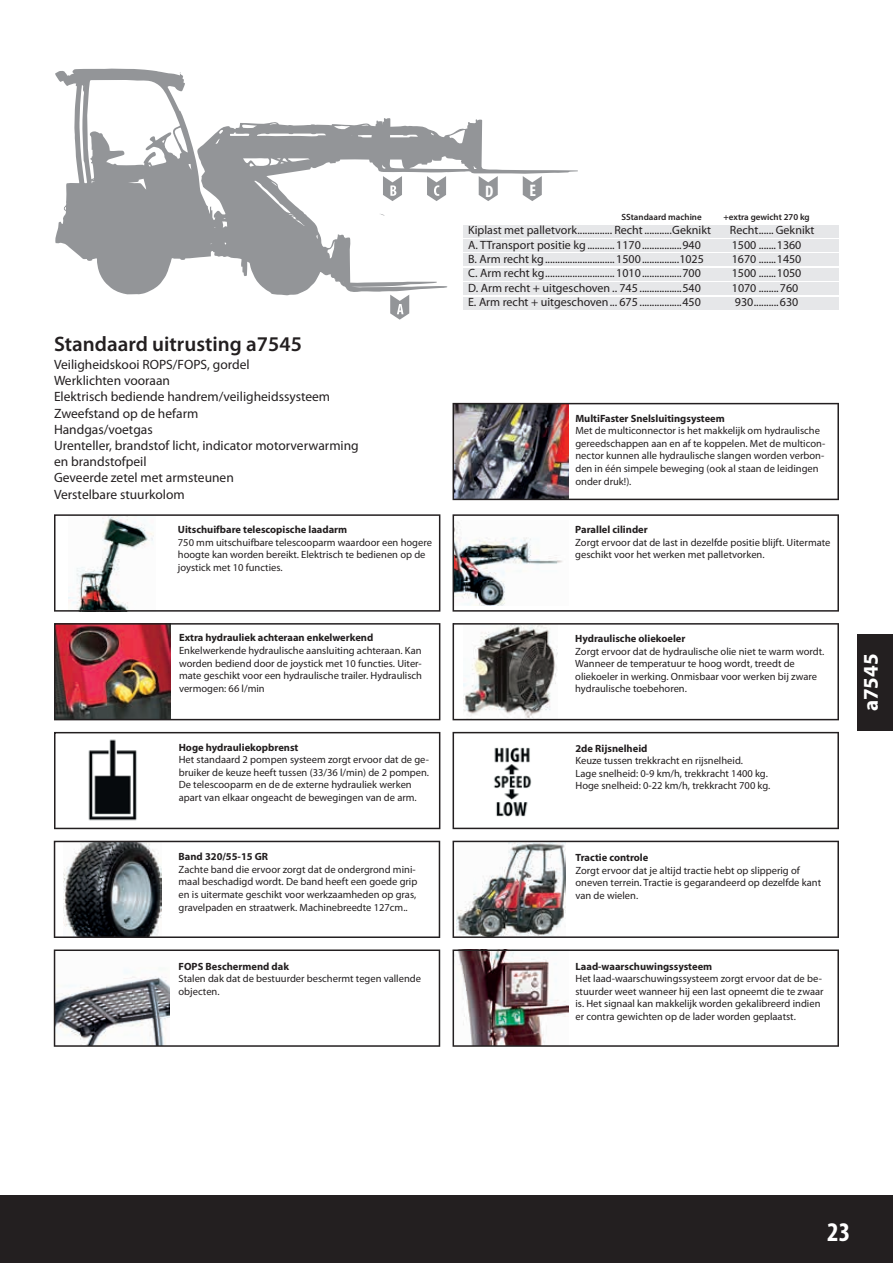
<style>
.page{position:relative;width:893px;height:1263px;background:#fff}
.page>*{position:absolute;margin:0;border:0;box-sizing:border-box;transform-origin:0 0}
.t1{font:700 condensed 27px "Myriad Pro";color:#fff}
.t2{font:600 21px "Myriad Pro";color:#231f20}
.t3{font:700 21px "Myriad Pro";color:#fff}
.t4{font:700 condensed 16.65px "Myriad Pro";color:#fff}
.t5{font:700 14.85px "Myriad Pro";color:#fff}
.t6{font:13.5px/16.2px "Myriad Pro";color:#231f20}
.t7{font:12px "Myriad Pro";color:#231f20}
.t8{font:10.5px/12.6px "Myriad Pro";color:#231f20}
.t9{font:700 10.5px "Myriad Pro";color:#231f20}
.t10{font:600 9px "Myriad Pro";color:#231f20}
</style>
<div class="page">
<div style="left:0;top:1196px;width:893px;height:67px;background:#231f20"></div>
<svg style="left:55px;top:69px;width:523px;height:226px"></svg>
<svg style="left:479px;top:176px;width:19px;height:25px"></svg>
<svg style="left:523px;top:176px;width:19px;height:25px"></svg>
<svg style="left:390px;top:295px;width:19px;height:25px"></svg>
<svg style="left:383px;top:176px;width:19px;height:25px"></svg>
<svg style="left:427px;top:176px;width:19px;height:25px"></svg>
<svg style="left:453px;top:403px;width:386px;height:97px"></svg>
<svg style="left:453px;top:514px;width:386px;height:98px"></svg>
<svg style="left:54px;top:514px;width:386px;height:98px"></svg>
<svg style="left:54px;top:623px;width:386px;height:97px"></svg>
<svg style="left:54px;top:732px;width:386px;height:97px"></svg>
<svg style="left:453px;top:623px;width:386px;height:97px"></svg>
<svg style="left:54px;top:841px;width:386px;height:97px"></svg>
<svg style="left:453px;top:732px;width:386px;height:97px"></svg>
<svg style="left:54px;top:949px;width:386px;height:98px"></svg>
<svg style="left:453px;top:841px;width:386px;height:97px"></svg>
<svg style="left:453px;top:949px;width:386px;height:98px"></svg>
<div style="left:857px;top:634px;width:36px;height:97px;background:#231f20"></div>
<div style="left:464px;top:225px;width:375px;height:13px;background:#e6e7e9"></div>
<div style="left:464px;top:239px;width:375px;height:13px;background:#e6e7e9"></div>
<div style="left:464px;top:254px;width:375px;height:12px;background:#e6e7e9"></div>
<div style="left:464px;top:268px;width:375px;height:13px;background:#e6e7e9"></div>
<div style="left:464px;top:282px;width:375px;height:13px;background:#e6e7e9"></div>
<div style="left:464px;top:297px;width:375px;height:13px;background:#e6e7e9"></div>
<h2 class="t2" style="left:54px;top:330px;width:249px">Standaard uitrusting a7545</h2>
<p class="t6" style="left:54px;top:356px;width:306px">Veiligheidskooi ROPS/FOPS, gordel<br>Werklichten vooraan<br>Elektrisch bediende handrem/veiligheidssysteem<br>Zweefstand op de hefarm<br>Handgas/voetgas<br>Urenteller, brandstof licht, indicator motorverwarming en brandstofpeil<br>Geveerde zetel met armsteunen<br>Verstelbare stuurkolom</p>
<p class="t9" style="left:178px;top:523px;width:171px">Uitschuifbare telescopische laadarm</p>
<p class="t8" style="left:178px;top:536px;width:256px">750 mm uitschuifbare telescooparm waardoor een hogere hoogte kan worden bereikt. Elektrisch te bedienen op de joystick met 10 functies.</p>
<p class="t9" style="left:179px;top:631px;width:196px">Extra hydrauliek achteraan enkelwerkend</p>
<p class="t8" style="left:179px;top:644px;width:245px;text-align:justify">Enkelwerkende hydraulische aansluiting achteraan. Kan worden bediend door de joystick met 10 functies. Uiter&shy;mate geschikt voor een hydraulische trailer. Hydraulisch vermogen: 66 l/min</p>
<p class="t9" style="left:179px;top:740px;width:121px">Hoge hydrauliekopbrenst</p>
<p class="t8" style="left:179px;top:753px;width:252px">Het standaard 2 pompen systeem zorgt ervoor dat de ge&shy;bruiker de keuze heeft tussen (33/36 l/min) de 2 pompen.<br>De telescooparm en de de externe hydrauliek werken apart van elkaar ongeacht de bewegingen van de arm.</p>
<p class="t9" style="left:179px;top:850px;width:91px">Band 320/55-15 GR</p>
<p class="t8" style="left:179px;top:863px;width:240px">Zachte band die ervoor zorgt dat de ondergrond mini&shy;maal beschadigd wordt. De band heeft een goede grip en is uitermate geschikt voor werkzaamheden op gras, gravelpaden en straatwerk. Machinebreedte 127cm..</p>
<p class="t9" style="left:179px;top:959px;width:112px">FOPS Beschermend dak</p>
<p class="t8" style="left:179px;top:972px;width:244px">Stalen dak dat de bestuurder beschermt tegen vallende objecten.</p>
<h3 class="t4" style="left:485px;top:181px;width:10px">D</h3>
<h3 class="t4" style="left:529px;top:181px;width:8px">E</h3>
<h3 class="t5" style="left:482px;top:191px;width:12px">D</h3>
<p class="t10" style="left:621px;top:211px;width:82px">SStandaard machine</p>
<p class="t10" style="left:723px;top:211px;width:88px">+extra gewicht 270 kg</p>
<p class="t7" style="left:468px;top:223px;width:244px">Kiplast met palletvork .............. Recht ...........Geknikt</p>
<p class="t7" style="left:730px;top:223px;width:86px">Recht ...... Geknikt</p>
<p class="t7" style="left:468px;top:237px;width:234px">A. TTransport positie kg ........... 1170 ................940</p>
<p class="t7" style="left:732px;top:237px;width:71px">1500 .......1360</p>
<p class="t7" style="left:468px;top:252px;width:237px">B. Arm recht kg ............................ 1500 ...............1025</p>
<p class="t7" style="left:732px;top:252px;width:71px">1670 .......1450</p>
<p class="t7" style="left:468px;top:266px;width:234px">C. Arm recht kg ............................ 1010 ................700</p>
<p class="t7" style="left:732px;top:266px;width:71px">1500 .......1050</p>
<p class="t7" style="left:468px;top:280px;width:234px">D. Arm recht + uitgeschoven .. 745 .................540</p>
<p class="t7" style="left:732px;top:280px;width:68px">1070 ........760</p>
<p class="t7" style="left:468px;top:295px;width:234px">E. Arm recht + uitgeschoven ... 675 .................450</p>
<p class="t7" style="left:735px;top:295px;width:65px">930 ..........630</p>
<p class="t9" style="left:575px;top:411px;width:151px">MultiFaster Snelsluitingsysteem</p>
<p class="t8" style="left:575px;top:424px;width:251px">Met de multiconnector is het makkelijk om hydraulische gereedschappen aan en af te koppelen. Met de multicon&shy;nector kunnen alle hydraulische slangen worden verbon&shy;den in één simpele beweging (ook al staan de leidingen onder druk!).</p>
<p class="t9" style="left:575px;top:523px;width:74px">Parallel cilinder</p>
<p class="t8" style="left:575px;top:536px;width:257px">Zorgt ervoor dat de last in dezelfde positie blijft. Uitermate geschikt voor het werken met palletvorken.</p>
<p class="t9" style="left:575px;top:631px;width:112px">Hydraulische oliekoeler</p>
<p class="t8" style="left:575px;top:644px;width:251px">Zorgt ervoor dat de hydraulische olie niet te warm wordt.<br>Wanneer de temperatuur te hoog wordt, treedt de oliekoeler in werking. Onmisbaar voor werken bij zware hydraulische toebehoren.</p>
<p class="t9" style="left:575px;top:741px;width:73px">2de Rijsnelheid</p>
<p class="t8" style="left:575px;top:754px;width:196px">Keuze tussen trekkracht en rijsnelheid.<br>Lage snelheid: 0-9 km/h, trekkracht 1400 kg.<br>Hoge snelheid: 0-22 km/h, trekkracht 700 kg.</p>
<p class="t9" style="left:575px;top:851px;width:74px">Tractie controle</p>
<p class="t8" style="left:575px;top:864px;width:247px">Zorgt ervoor dat je altijd tractie hebt op slipperig of oneven terrein. Tractie is gegarandeerd op dezelfde kant van de wielen.</p>
<p class="t9" style="left:575px;top:959px;width:138px">Laad-waarschuwingssysteem</p>
<p class="t8" style="left:575px;top:972px;width:250px">Het laad-waarschuwingssysteem zorgt ervoor dat de be&shy;stuurder weet wanneer hij een last opneemt die te zwaar is. Het signaal kan makkelijk worden gekalibreerd indien er contra gewichten op de lader worden geplaatst.</p>
<h2 class="t3" style="left:857px;top:711px;width:59px;rotate:-90deg">a7545</h2>
<h1 class="t1" style="left:827px;top:1215px;width:25px">23</h1>
</div>
